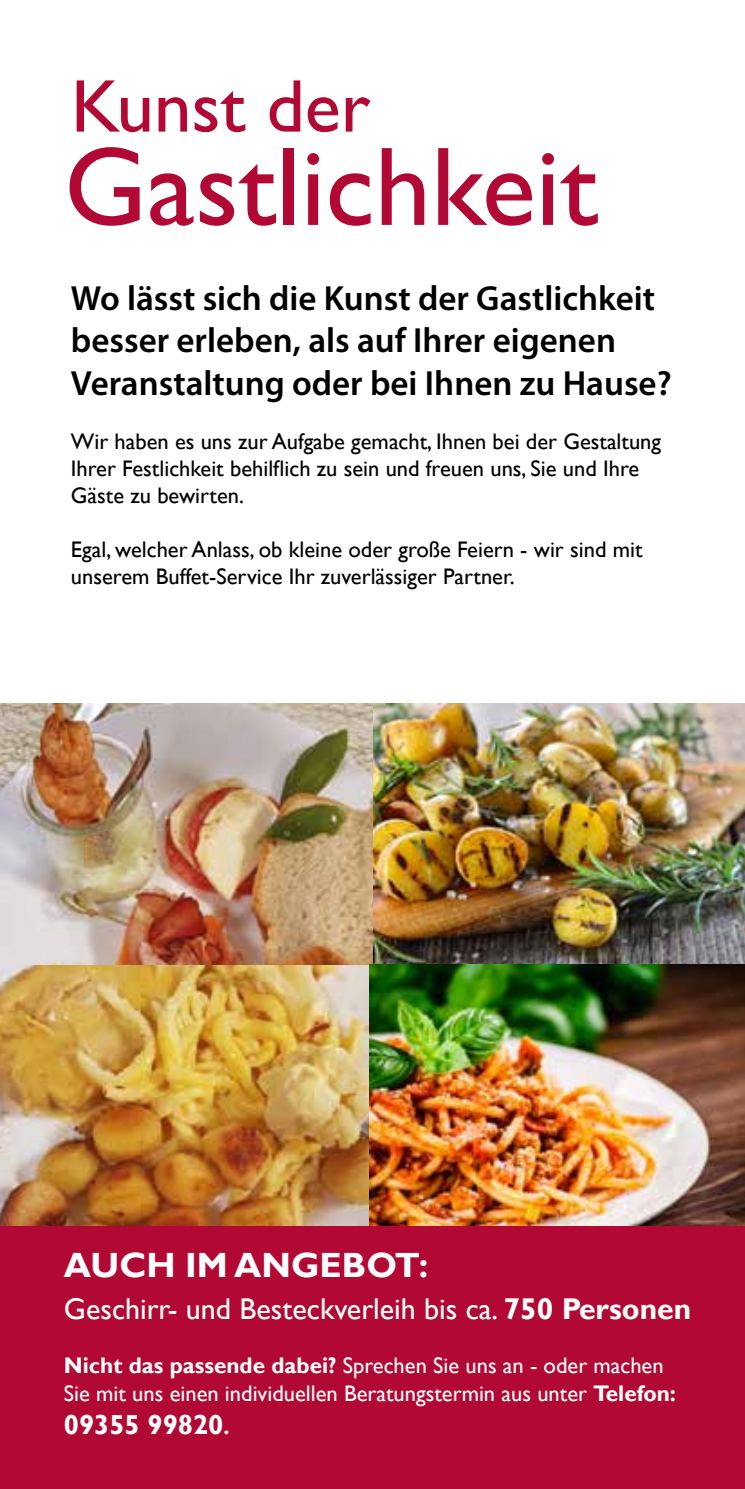
<style>
.page{position:relative;width:745px;height:1489px;background:#fff}
.page>*{position:absolute;margin:0;border:0;box-sizing:border-box;transform-origin:0 0}
.t1{font:112.5px "Gill Sans";color:#b10933}
.t2{font:75px "Gill Sans";color:#b10933}
.t3{font:600 35px/42px "Myriad Pro";color:#000}
.t4{font:700 35px "Gill Sans";color:#fff}
.t5{font:30px "Gill Sans";color:#fff}
.t6{font:700 27.5px "Gill Sans";color:#fff}
.t7{font:22.5px/27px "Gill Sans";color:#000}
.t8{font:22.5px/27px "Gill Sans";color:#fff}
.s1{font-weight:700}
.s2{font-size:22.5px}
</style>
<div class="page">
<div style="left:0;top:1225px;width:744px;height:263px;background:#b10933"></div>
<img style="left:0;top:964px;width:369px;height:261px">
<img style="left:0;top:703px;width:744px;height:261px">
<img style="left:369px;top:964px;width:375px;height:261px">
<h2 class="t2" style="left:71px;top:63px;width:301px">Kunst der</h2>
<h1 class="t1" style="left:64px;top:122px;width:535px">Gastlichkeit</h1>
<h3 class="t3" style="left:71px;top:277px;width:602px">Wo lässt sich die Kunst der Gastlichkeit besser erleben, als auf Ihrer eigenen<br>Veranstaltung oder bei Ihnen zu Hause?</h3>
<p class="t7" style="left:71px;top:428px;width:591px">Wir haben es uns zur Aufgabe gemacht, Ihnen bei der Gestaltung<br>Ihrer Festlichkeit behilflich zu sein und freuen uns, Sie und Ihre<br>Gäste zu bewirten.</p>
<p class="t7" style="left:71px;top:536px;width:572px">Egal, welcher Anlass, ob kleine oder große Feiern - wir sind mit unserem Buffet-Service Ihr zuverlässiger Partner.</p>
<h3 class="t4" style="left:64px;top:1244px;width:366px">AUCH IM ANGEBOT:</h3>
<h3 class="t5" style="left:64px;top:1291px;width:628px">Geschirr- und Besteckverleih bis ca. <span class="s1">750 Personen</span></h3>
<p class="t8" style="left:64px;top:1352px;width:613px"><span class="s1">Nicht das passende dabei?</span> Sprechen Sie uns an - oder machen<br>Sie mit uns einen individuellen Beratungstermin aus unter <span class="s1">Telefon:</span></p>
<p class="t6" style="left:64px;top:1407px;width:167px">09355 99820<span class="s2">.</span></p>
</div>
